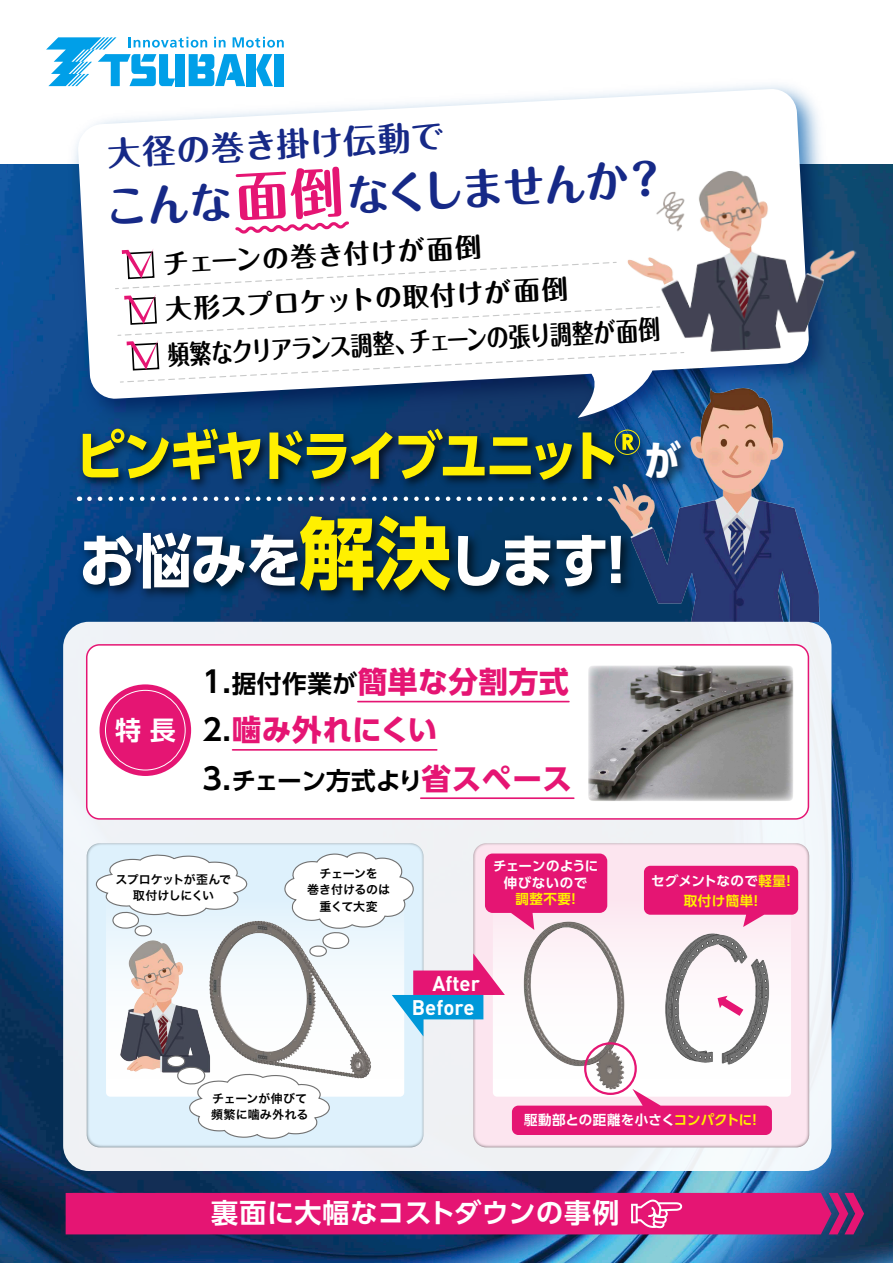
<style>
.page{position:relative;width:893px;height:1263px;background:#fff}
.page>*{position:absolute;margin:0;border:0;box-sizing:border-box;transform-origin:0 0}
.t1{font:700 58.65px "UD Shin Go Pro";letter-spacing:-.035em;color:#fff}
.t2{font:700 54.15px "UD Shin Go C Oniz Pr 6";letter-spacing:-.055em;color:#fff000}
.t3{font:700 43.5px "Maru Fo Pro";color:#162987}
.t4{font:700 33px "Maru Fo Pro";color:#162987}
.t5{font:700 29.7px/48.6px "UD Shin Go Pro";letter-spacing:.02em;color:#e51573}
.t6{font:700 27px "UD Shin Go Pro De";letter-spacing:.02em;color:#fff}
.t7{font:700 26.4px/45.8px "Maru Fo Pro";color:#000}
.t8{font:700 25.95px "UD Shin Go Pro De";color:#fff}
.t9{font:700 24.75px "UD Shin Go Pro De";letter-spacing:-.01em;color:#000}
.t10{font:700 20.85px/24px "DINOT";color:#fff;text-align:right}
.t11{font:700 13.5px/16.5px "UD Shin Go Pro De";letter-spacing:.015em;color:#fff;text-align:center}
.t12{font:700 13.5px/19.5px "UD Shin Go Pro De";letter-spacing:.035em;color:#fff000;text-align:center}
.t13{font:12px/16.5px "Hira Kaku Std W6";letter-spacing:-.015em;color:#000;text-align:center}
.t14{font:12px/16.5px "Hira Kaku Std W6";letter-spacing:-.045em;color:#000;text-align:center}
.t15{font:12px/16.5px "Hira Kaku Std W6";letter-spacing:.01em;color:#000}
.s1{font-size:54px;color:#e51573}
.s2{font-size:40.65px;color:#fff}
.s3{font-size:78.3px;color:#fff000}
.s4{font-family:"UD Shin Go Pro De";color:#000}
.s5{font-family:"UD Shin Go Pro De";font-size:24.75px;color:#000}
.s6{font-size:29.7px}
.s7{font-family:"UD Shin Go Pro";font-size:29.7px;color:#e51573}
.s8{color:#fff}
.s9{color:#fff000}
</style>
<div class="page">
<img style="left:0;top:165px;width:893px;height:1098px">
<img style="left:642px;top:451px;width:183px;height:171px">
<svg style="left:46px;top:37px;width:238px;height:49px"></svg>
<img style="left:61px;top:72px;width:781px;height:379px">
<svg style="left:77px;top:88px;width:732px;height:330px"></svg>
<img style="left:68px;top:421px;width:628px;height:90px">
<svg style="left:115px;top:249px;width:569px;height:134px"></svg>
<svg style="left:234px;top:220px;width:117px;height:15px"></svg>
<div style="left:66px;top:1193px;width:798px;height:41px;background:#e51573"></div>
<img style="left:70px;top:505px;width:572px;height:124px">
<div style="left:63px;top:622px;width:768px;height:549px;background:#eff2f5;border-radius:26px"></div>
<svg style="left:87px;top:843px;width:336px;height:304px;background:#dbeef8"></svg>
<svg style="left:473px;top:843px;width:336px;height:304px;fill:#fce5ef"></svg>
<div style="left:87px;top:645px;width:721px;height:174px;background:#fff;border-radius:13px"></div>
<div style="left:86px;top:644px;width:723px;height:176px;border:2px solid #e51573;border-radius:13px"></div>
<div style="left:100px;top:684px;width:91px;height:92px;background:#e51573;border-radius:50%"></div>
<div style="left:105px;top:690px;width:81px;height:80px;border:1px solid #fff;border-radius:50%"></div>
<hr style="left:358px;top:701px;width:211px;height:1px;background:#e51573">
<hr style="left:233px;top:749px;width:204px;height:2px;background:#e51573">
<hr style="left:421px;top:797px;width:153px;height:2px;background:#e51573">
<img style="left:588px;top:665px;width:205px;height:136px">
<svg style="left:106px;top:896px;width:298px;height:201px"></svg>
<svg style="left:493px;top:896px;width:298px;height:201px"></svg>
<svg style="left:96px;top:854px;width:152px;height:83px"></svg>
<img style="left:168px;top:921px;width:225px;height:158px">
<svg style="left:644px;top:866px;width:154px;height:61px;background:#e83083"></svg>
<svg style="left:284px;top:851px;width:323px;height:185px"></svg>
<img style="left:705px;top:929px;width:67px;height:138px">
<svg style="left:717px;top:996px;width:26px;height:20px"></svg>
<svg style="left:512px;top:1089px;width:260px;height:46px"></svg>
<img style="left:453px;top:916px;width:252px;height:178px">
<div style="left:584px;top:1042px;width:53px;height:53px;border:2px solid #e51573;border-radius:50%"></div>
<img style="left:621px;top:160px;width:240px;height:199px">
<img style="left:118px;top:935px;width:95px;height:139px">
<svg style="left:166px;top:1054px;width:164px;height:85px"></svg>
<p class="t4" style="left:106px;top:127px;width:338px;rotate:-3deg">大径の巻き掛け伝動で</p>
<h3 class="t3" style="left:103px;top:173px;width:564px;rotate:-3deg">こんな<span class="s1">面倒</span>なくしませんか？</h3>
<p class="t7" style="left:161px;top:238px;width:495px;rotate:-3deg">チェーンの巻き付けが面倒<br>大形スプロケットの取付けが面倒<br>頻繁なクリアランス調整、チェーンの張り調整が面倒</p>
<h2 class="t2" style="left:76px;top:411px;width:607px">ピンギヤドライブユニット®<span class="s2">が</span></h2>
<h1 class="t1" style="left:79px;top:513px;width:548px">お悩みを<span class="s3">解決</span>します!</h1>
<p class="t8" style="left:115px;top:709px;width:62px">特 長</p>
<p class="t5" style="left:202px;top:656px;width:368px"><span class="s4">1.</span><span class="s5">据付作業が</span>簡単な分割方式<br><span class="s4">2.</span>噛み外れにくい</p>
<p class="t9" style="left:202px;top:760px;width:371px"><span class="s6">3.</span>チェーン方式より<span class="s7">省スペース</span></p>
<p class="t14" style="left:116px;top:871px;width:117px">スプロケットが歪んで取付けしにくい</p>
<p class="t13" style="left:307px;top:865px;width:85px">チェーンを<br>巻き付けるのは重くて大変</p>
<p class="t11" style="left:493px;top:858px;width:107px">チェーンのように伸びないので</p>
<p class="t12" style="left:515px;top:889px;width:66px">調整不要！</p>
<p class="t10" style="left:412px;top:970px;width:69px">After<br>Before</p>
<p class="t12" style="left:651px;top:871px;width:145px"><span class="s8">セグメントなので</span>軽量！取付け簡単！</p>
<p class="t15" style="left:211px;top:1090px;width:99px">チェーンが伸びて頻繁に噛み外れる</p>
<p class="t11" style="left:524px;top:1111px;width:239px">駆動部との距離を小さく<span class="s9">コンパクトに！</span></p>
<p class="t6" style="left:211px;top:1191px;width:410px">裏面に大幅なコストダウンの事例</p>
</div>
